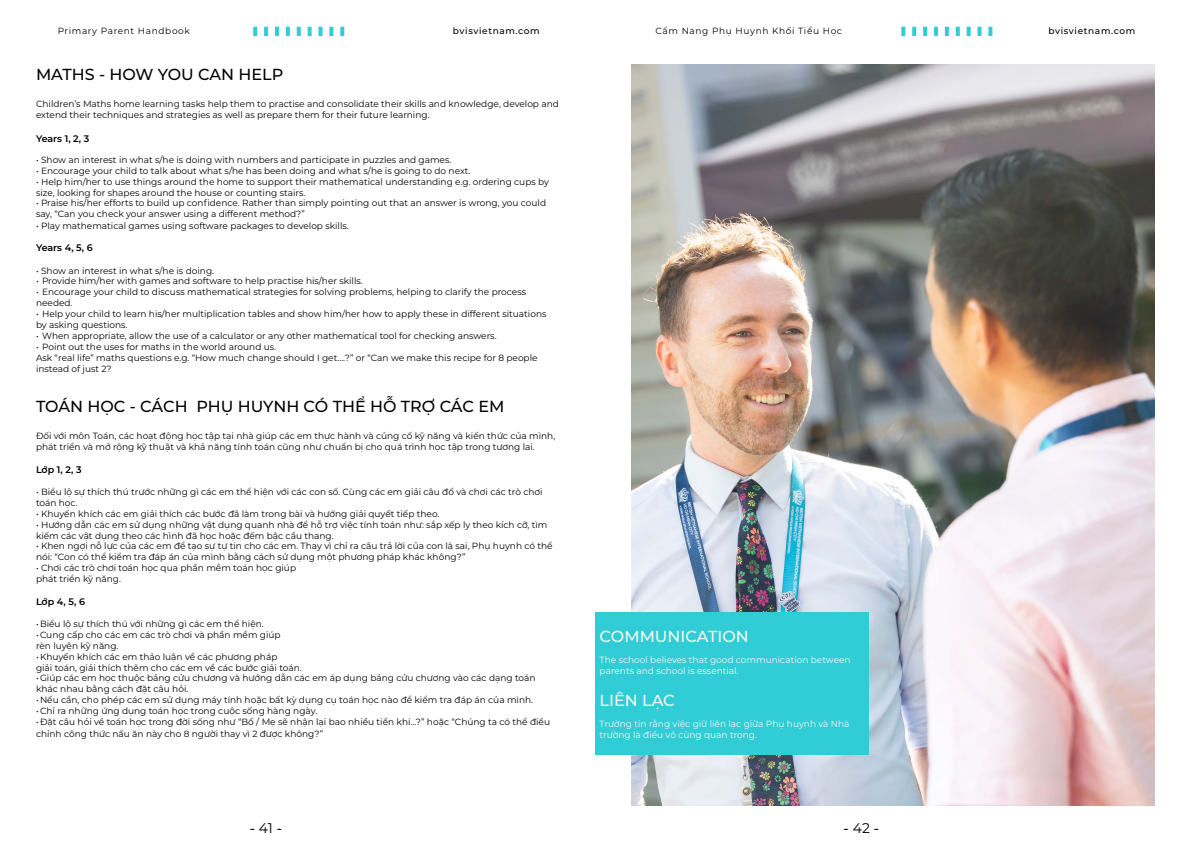
<style>
.page{position:relative;width:1191px;height:842px;background:#fff}
.page>*{position:absolute;margin:0;border:0;box-sizing:border-box;transform-origin:0 0}
.t1{font:500 16px "Montserrat";color:#000101}
.t2{font:500 16px "Montserrat";color:#fbf6ed}
.t3{font:14px "Acumin Pro";color:#000}
.t4{font:600 9.5px "Montserrat";letter-spacing:-.005em;color:#000101}
.t5{font:9px/10.8px "Montserrat";color:#000101}
.t6{font:9px/10.8px "Montserrat";color:#fbf6ed}
.t7{font:9px "Montserrat";letter-spacing:.07em;color:#000}
.t8{font:500 9px "Montserrat";letter-spacing:.07em;color:#000}
.s1{font-family:"Montserrat"}
</style>
<div class="page">
<img style="left:631px;top:64px;width:524px;height:742px">
<div style="left:595px;top:612px;width:273px;height:142px;background:#30cdd7"></div>
<svg style="left:901px;top:27px;width:4px;height:9px"></svg>
<svg style="left:988px;top:27px;width:4px;height:9px"></svg>
<svg style="left:955px;top:27px;width:4px;height:9px"></svg>
<svg style="left:977px;top:27px;width:4px;height:9px"></svg>
<svg style="left:945px;top:27px;width:4px;height:9px"></svg>
<svg style="left:923px;top:27px;width:4px;height:9px"></svg>
<svg style="left:966px;top:27px;width:4px;height:9px"></svg>
<svg style="left:934px;top:27px;width:4px;height:9px"></svg>
<svg style="left:912px;top:27px;width:4px;height:9px"></svg>
<svg style="left:253px;top:27px;width:4px;height:9px"></svg>
<svg style="left:340px;top:27px;width:4px;height:9px"></svg>
<svg style="left:308px;top:27px;width:4px;height:9px"></svg>
<svg style="left:329px;top:27px;width:4px;height:9px"></svg>
<svg style="left:297px;top:27px;width:4px;height:9px"></svg>
<svg style="left:275px;top:27px;width:4px;height:9px"></svg>
<svg style="left:318px;top:27px;width:4px;height:9px"></svg>
<svg style="left:286px;top:27px;width:4px;height:9px"></svg>
<svg style="left:264px;top:27px;width:4px;height:9px"></svg>
<p class="t7" style="left:58px;top:24px;width:134px">Primary Parent Handbook</p>
<p class="t8" style="left:453px;top:24px;width:88px">bvisvietnam.com</p>
<p class="t7" style="left:655px;top:24px;width:188px">Cẩm Nang Phụ Huynh Khối Tiểu Học</p>
<p class="t8" style="left:1048px;top:24px;width:88px">bvisvietnam.com</p>
<h1 class="t1" style="left:36px;top:63px;width:249px">MATHS - HOW YOU CAN HELP</h1>
<p class="t5" style="left:36px;top:98px;width:524px;line-height:11.4px">Children’s Maths home learning tasks help them to practise and consolidate their skills and knowledge, develop and extend their techniques and strategies as well as prepare them for their future learning.</p>
<p class="t4" style="left:36px;top:132px;width:55px">Years 1, 2, 3</p>
<p class="t5" style="left:36px;top:154px;width:417px">• Show an interest in what s/he is doing with numbers and participate in puzzles and games.</p>
<p class="t5" style="left:36px;top:165px;width:436px">• Encourage your child to talk about what s/he has been doing and what s/he is going to do next.</p>
<p class="t5" style="left:36px;top:176px;width:514px">• Help him/her to use things around the home to support their mathematical understanding e.g. ordering cups by size, looking for shapes around the house or counting stairs.</p>
<p class="t5" style="left:36px;top:198px;width:511px">• Praise his/her efforts to build up confidence. Rather than simply pointing out that an answer is wrong, you could say, “Can you check your answer using a different method?”</p>
<p class="t5" style="left:36px;top:220px;width:314px">• Play mathematical games using software packages to develop skills.</p>
<p class="t4" style="left:36px;top:241px;width:58px">Years 4, 5, 6</p>
<p class="t5" style="left:36px;top:265px;width:180px">• Show an interest in what s/he is doing.</p>
<p class="t5" style="left:36px;top:276px;width:328px">• Provide him/her with games and software to help practise his/her skills.</p>
<p class="t5" style="left:36px;top:286px;width:491px">• Encourage your child to discuss mathematical strategies for solving problems, helping to clarify the process needed.</p>
<p class="t5" style="left:36px;top:308px;width:512px">• Help your child to learn his/her multiplication tables and show him/her how to apply these in different situations by asking questions.</p>
<p class="t5" style="left:36px;top:330px;width:462px">• When appropriate, allow the use of a calculator or any other mathematical tool for checking answers.</p>
<p class="t5" style="left:36px;top:341px;width:503px">• Point out the uses for maths in the world around us.<br>Ask “real life” maths questions e.g. “How much change should I get….?” or “Can we make this recipe for 8 people instead of just 2?</p>
<h1 class="t1" style="left:36px;top:395px;width:470px">TOÁN HỌC - CÁCH PHỤ HUYNH CÓ THỂ HỖ TRỢ CÁC EM</h1>
<p class="t5" style="left:36px;top:430px;width:521px">Đối với môn Toán, các hoạt động học tập tại nhà giúp các em thực hành và củng cố kỹ năng và kiến thức của mình, phát triển và mở rộng kỹ thuật và khả năng tính toán cũng như chuẩn bị cho quá trình học tập trong tương lai.</p>
<p class="t4" style="left:36px;top:463px;width:47px">Lớp 1, 2, 3</p>
<p class="t5" style="left:36px;top:486px;width:508px">• Biểu lộ sự thích thú trước những gì các em thể hiện với các con số. Cùng các em giải câu đố và chơi các trò chơi toán học.</p>
<p class="t5" style="left:36px;top:508px;width:405px">• Khuyến khích các em giải thích các bước đã làm trong bài và hướng giải quyết tiếp theo.</p>
<p class="t5" style="left:36px;top:519px;width:513px">• Hướng dẫn các em sử dụng những vật dụng quanh nhà để hỗ trợ việc tính toán như: sắp xếp ly theo kích cỡ, tìm kiếm các vật dụng theo các hình đã học hoặc đếm bậc cầu thang.</p>
<p class="t5" style="left:36px;top:540px;width:518px">• Khen ngợi nỗ lực của các em để tạo sự tự tin cho các em. Thay vì chỉ ra câu trả lời của con là sai, Phụ huynh có thể nói: “Con có thể kiểm tra đáp án của mình bằng cách sử dụng một phương pháp khác không?”</p>
<p class="t5" style="left:36px;top:562px;width:262px">• Chơi các trò chơi toán học qua phần mềm toán học giúp phát triển kỹ năng.</p>
<p class="t4" style="left:36px;top:595px;width:50px">Lớp 4, 5, 6</p>
<p class="t5" style="left:36px;top:618px;width:229px">•Biểu lộ sự thích thú với những gì các em thể hiện.</p>
<p class="t5" style="left:36px;top:629px;width:246px">• Cung cấp cho các em các trò chơi và phần mềm giúp rèn luyện kỹ năng.</p>
<p class="t5" style="left:36px;top:651px;width:267px">• Khuyến khích các em thảo luận về các phương pháp<br>giải toán, giải thích thêm cho các em về các bước giải toán.</p>
<p class="t5" style="left:36px;top:672px;width:501px">•Giúp các em học thuộc bảng cửu chương và hướng dẫn các em áp dụng bảng cửu chương vào các dạng toán khác nhau bằng cách đặt câu hỏi.</p>
<p class="t5" style="left:36px;top:694px;width:498px">• Nếu cần, cho phép các em sử dụng máy tính hoặc bất kỳ dụng cụ toán học nào để kiểm tra đáp án của mình.</p>
<p class="t5" style="left:36px;top:705px;width:283px">• Chỉ ra những ứng dụng toán học trong cuộc sống hàng ngày.</p>
<p class="t5" style="left:36px;top:716px;width:515px;line-height:11.4px">• Đặt câu hỏi về toán học trong đời sống như “Bố / Mẹ sẽ nhận lại bao nhiều tiền khi…?” hoặc “Chúng ta có thể điều chỉnh công thức nấu ăn này cho 8 người thay vì 2 được không?”</p>
<h1 class="t2" style="left:599px;top:625px;width:151px">COMMUNICATION</h1>
<p class="t6" style="left:599px;top:654px;width:252px">The school believes that good communication between parents and school is essential.</p>
<h1 class="t2" style="left:599px;top:689px;width:77px">LIÊN LẠC</h1>
<p class="t6" style="left:599px;top:718px;width:251px">Trường tin rằng việc giữ liên lạc giữa Phụ huynh và Nhà trường là điều vô cùng quan trọng.</p>
<h2 class="t3" style="left:250px;top:818px;width:34px">- <span class="s1">41</span> -</h2>
<h2 class="t3" style="left:843px;top:818px;width:37px">- <span class="s1">42</span> -</h2>
</div>
